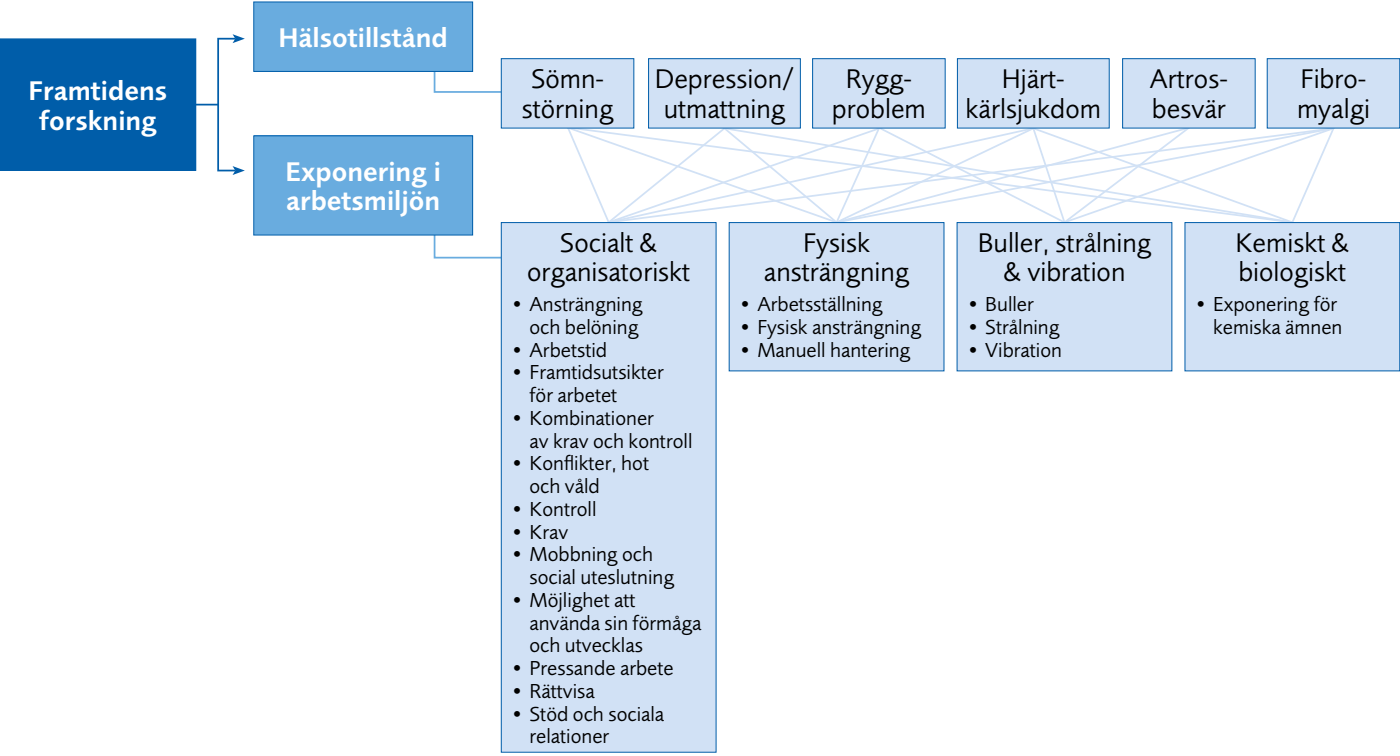
<style>
.page{position:relative;width:1400px;height:756px;background:#fff}
.page>*{position:absolute;margin:0;border:0;box-sizing:border-box;transform-origin:0 0}
.t1{font:28px/29.8px "Foundry Sans";color:#000;text-align:center}
.t2{font:600 28px/29.8px "Foundry Sans";color:#fff;text-align:center}
.t3{font:21px/22.8px "Foundry Sans";color:#000}
</style>
<div class="page">
<svg style="left:565px;top:124px;width:771px;height:101px"></svg>
<svg style="left:433px;top:229px;width:68px;height:30px"></svg>
<svg style="left:433px;top:61px;width:68px;height:33px"></svg>
<div style="left:649px;top:59px;width:151px;height:69px;background:#d1e1f5"></div>
<div style="left:648px;top:58px;width:153px;height:70px;border:1px solid #005da9"></div>
<div style="left:729px;top:223px;width:215px;height:148px;background:#d1e1f5"></div>
<div style="left:729px;top:222px;width:215px;height:149px;border:1px solid #005da9"></div>
<div style="left:813px;top:59px;width:132px;height:69px;background:#d1e1f5"></div>
<div style="left:812px;top:58px;width:133px;height:70px;border:1px solid #005da9"></div>
<div style="left:1123px;top:59px;width:132px;height:69px;background:#d1e1f5"></div>
<div style="left:1122px;top:58px;width:133px;height:70px;border:1px solid #005da9"></div>
<div style="left:957px;top:59px;width:152px;height:69px;background:#d1e1f5"></div>
<div style="left:957px;top:58px;width:152px;height:70px;border:1px solid #005da9"></div>
<div style="left:1267px;top:59px;width:133px;height:69px;background:#d1e1f5"></div>
<div style="left:1267px;top:58px;width:133px;height:70px;border:1px solid #005da9"></div>
<div style="left:957px;top:223px;width:215px;height:148px;background:#d1e1f5"></div>
<div style="left:957px;top:222px;width:215px;height:149px;border:1px solid #005da9"></div>
<div style="left:1185px;top:223px;width:215px;height:148px;background:#d1e1f5"></div>
<div style="left:1185px;top:222px;width:215px;height:149px;border:1px solid #005da9"></div>
<div style="left:501px;top:59px;width:133px;height:69px;background:#d1e1f5"></div>
<div style="left:501px;top:58px;width:133px;height:70px;border:1px solid #005da9"></div>
<div style="left:501px;top:223px;width:215px;height:529px;background:#d1e1f5"></div>
<div style="left:501px;top:222px;width:215px;height:530px;border:1px solid #005da9"></div>
<div style="left:217px;top:38px;width:19px;height:133px;border:2px solid #005da9"></div>
<svg style="left:233px;top:34px;width:12px;height:9px"></svg>
<svg style="left:233px;top:166px;width:12px;height:9px"></svg>
<hr style="left:182px;top:104px;width:37px;height:1px;background:#005da9">
<div style="left:0;top:39px;width:196px;height:131px;background:#005da9"></div>
<div style="left:0;top:39px;width:196px;height:132px;border:1px solid #005da9"></div>
<div style="left:254px;top:2px;width:219px;height:69px;background:#69acdf"></div>
<div style="left:254px;top:2px;width:219px;height:70px;border:1px solid #005da9"></div>
<div style="left:254px;top:136px;width:219px;height:99px;background:#69acdf"></div>
<div style="left:254px;top:136px;width:219px;height:99px;border:1px solid #005da9"></div>
<p class="t2" style="left:29px;top:75px;width:140px">Framtidens forskning</p>
<p class="t2" style="left:278px;top:22px;width:171px">Hälsotillstånd</p>
<p class="t2" style="left:285px;top:156px;width:157px;text-align:left">Exponering i arbetsmiljön</p>
<p class="t1" style="left:522px;top:64px;width:93px">Sömn&shy;störning</p>
<p class="t1" style="left:655px;top:64px;width:141px">Depression/ utmattning</p>
<p class="t1" style="left:966px;top:64px;width:137px">Hjärt&shy;kärlsjukdom</p>
<p class="t1" style="left:1297px;top:64px;width:74px;text-align:left">Fibro&shy;myalgi</p>
<p class="t1" style="left:832px;top:64px;width:95px">Rygg&shy;problem</p>
<p class="t1" style="left:1150px;top:64px;width:79px;text-align:left">Artros&shy;besvär</p>
<p class="t1" style="left:527px;top:227px;width:165px">Socialt &amp; organisatoriskt</p>
<p class="t3" style="left:510px;top:293px;width:134px;text-align:right">• Ansträngning och belöning</p>
<p class="t3" style="left:510px;top:338px;width:98px">• Arbetstid</p>
<p class="t3" style="left:530px;top:361px;width:136px;text-indent:-19px">• Framtidsutsikter för arbetet</p>
<p class="t3" style="left:530px;top:406px;width:165px;text-indent:-19px">• Kombinationer<br>av krav och kontroll</p>
<p class="t3" style="left:530px;top:452px;width:121px;text-indent:-19px">• Konflikter, hot och våld</p>
<p class="t3" style="left:510px;top:497px;width:88px">• Kontroll</p>
<p class="t3" style="left:510px;top:520px;width:60px">• Krav</p>
<p class="t3" style="left:530px;top:543px;width:146px;text-indent:-19px">• Mobbning och social uteslutning</p>
<p class="t3" style="left:530px;top:588px;width:174px;text-indent:-19px">• Möjlighet att använda sin förmåga och utvecklas</p>
<p class="t3" style="left:510px;top:657px;width:165px">• Pressande arbete</p>
<p class="t3" style="left:510px;top:679px;width:86px">• Rättvisa</p>
<p class="t3" style="left:530px;top:702px;width:136px;text-indent:-19px">• Stöd och sociala relationer</p>
<p class="t1" style="left:764px;top:227px;width:147px">Fysisk ansträngning</p>
<p class="t3" style="left:738px;top:293px;width:146px">• Arbetsställning</p>
<p class="t3" style="left:738px;top:315px;width:184px">• Fysisk ansträngning</p>
<p class="t3" style="left:738px;top:338px;width:174px">• Manuell hantering</p>
<p class="t1" style="left:978px;top:227px;width:175px">Buller, strålning &amp; vibration</p>
<p class="t3" style="left:966px;top:293px;width:69px">• Buller</p>
<p class="t3" style="left:966px;top:315px;width:95px">• Strålning</p>
<p class="t3" style="left:966px;top:338px;width:97px">• Vibration</p>
<p class="t1" style="left:1235px;top:227px;width:115px;text-align:left">Kemiskt &amp; biologiskt</p>
<p class="t3" style="left:1194px;top:293px;width:150px;text-align:right">• Exponering för kemiska ämnen</p>
</div>
